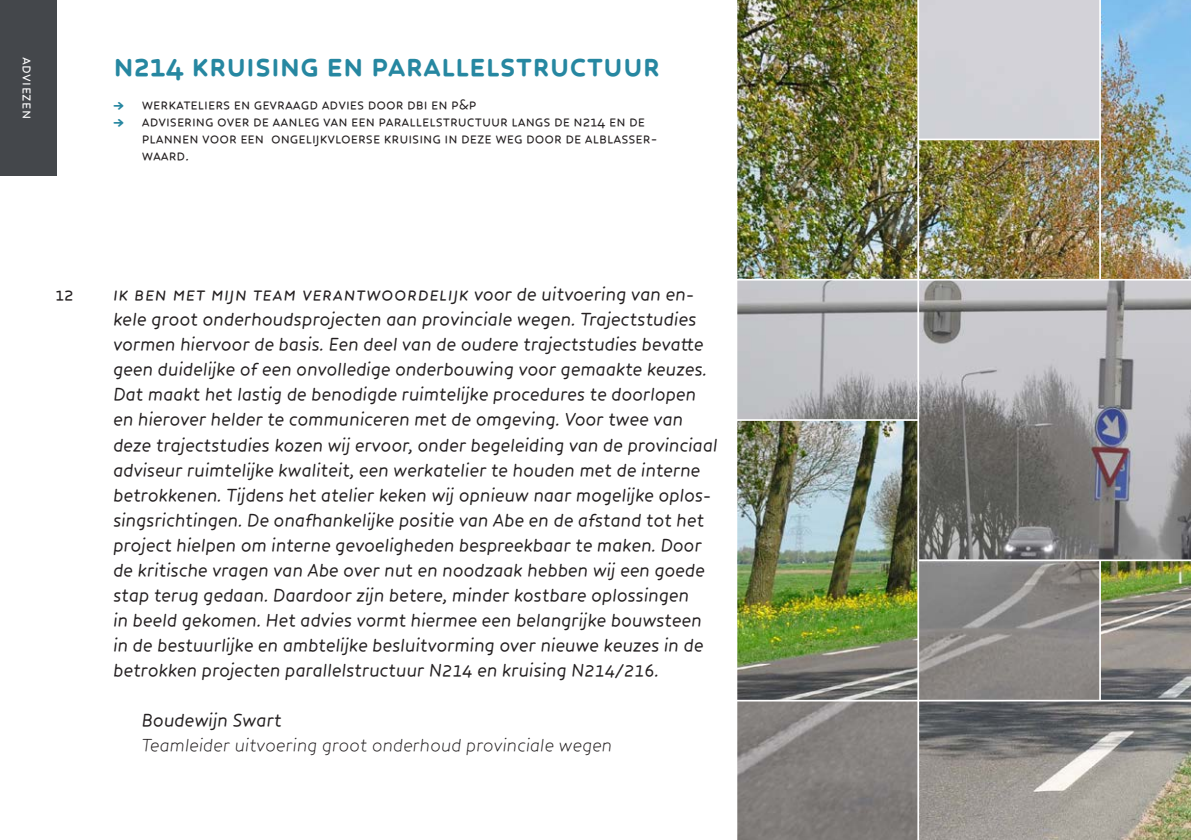
<style>
.page{position:relative;width:1191px;height:840px;background:#fff}
.page>*{position:absolute;margin:0;border:0;box-sizing:border-box;transform-origin:0 0}
.projecttitel{font:700 32px "Core Humanist Sans";color:#2687a1}
.platte_tekst_intervi{font:italic 19px/25px "Core Humanist Sans";color:#231f20}
.platte_tekst_intervi-2{font:italic 300 19px "Core Humanist Sans";color:#231f20}
.t1{font:19px "Core Humanist Sans";color:#231f20}
.platte_tekst{font:15px/17px "Core Humanist Sans";color:#231f20}
.platte_tekst-2{font:15px "Core Humanist Sans";letter-spacing:.03em;color:#fff}
.s1{font-weight:700;color:#2687a1}
</style>
<div class="page">
<img style="left:737px;top:0;width:454px;height:839px">
<div style="left:0;top:0;width:57px;height:176px;background:#44474b"></div>
<p class="platte_tekst-2" style="left:37px;top:57px;width:64px;rotate:90deg">adviezen</p>
<p class="projecttitel" style="left:113px;top:44px;width:548px">N214 kruising en parallelstructuur</p>
<p class="platte_tekst" style="left:113px;top:96px;width:364px"><span class="s1">→</span> werkateliers en gevraagd advies door dbi en p&amp;p</p>
<p class="platte_tekst" style="left:142px;top:113px;width:517px;text-indent:-28px"><span class="s1">→</span> advisering over de aanleg van een parallelstructuur langs de n214 en de plannen voor een ongelijkvloerse kruising in deze weg door de alblasser&shy;waard.</p>
<p class="t1" style="left:56px;top:282px;width:20px">12</p>
<p class="platte_tekst_intervi" style="left:113px;top:282px;width:606px">ik ben met mijn team verantwoordelijk voor de uitvoering van en&shy;kele groot onderhoudsprojecten aan provinciale wegen. Trajectstudies vormen hiervoor de basis. Een deel van de oudere trajectstudies bevatte geen duidelijke of een onvolledige onderbouwing voor gemaakte keuzes.<br>Dat maakt het lastig de benodigde ruimtelijke procedures te doorlopen en hierover helder te communiceren met de omgeving. Voor twee van deze trajectstudies kozen wij ervoor, onder begeleiding van de provinciaal adviseur ruimtelijke kwaliteit, een werkatelier te houden met de interne betrokkenen. Tijdens het atelier keken wij opnieuw naar mogelijke oplos&shy;singsrichtingen. De onafhankelijke positie van Abe en de afstand tot het project hielpen om interne gevoeligheden bespreekbaar te maken. Door de kritische vragen van Abe over nut en noodzaak hebben wij een goede stap terug gedaan. Daardoor zijn betere, minder kostbare oplossingen<br>in beeld gekomen. Het advies vormt hiermee een belangrijke bouwsteen in de bestuurlijke en ambtelijke besluitvorming over nieuwe keuzes in de betrokken projecten parallelstructuur N214 en kruising N214/216.</p>
<p class="platte_tekst_intervi" style="left:142px;top:707px;width:141px">Boudewijn Swart</p>
<p class="platte_tekst_intervi-2" style="left:142px;top:733px;width:472px">Teamleider uitvoering groot onderhoud provinciale wegen</p>
</div>
